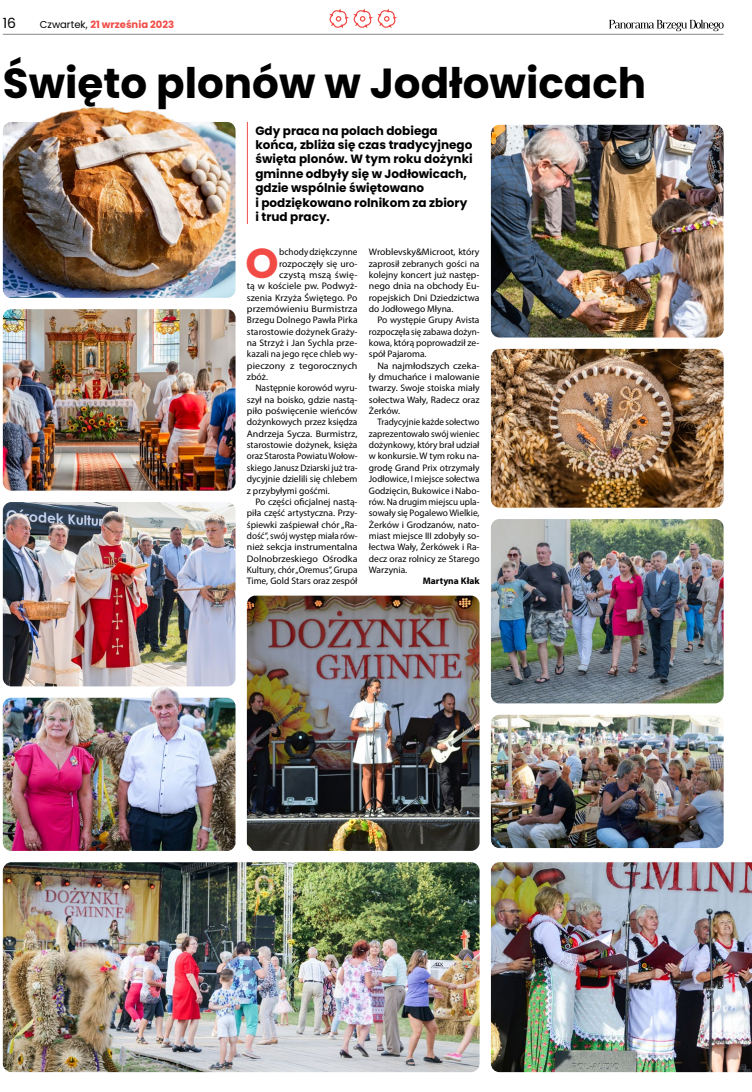
<style>
.page{position:relative;width:752px;height:1092px;background:#fff}
.page>*{position:absolute;margin:0;border:0;box-sizing:border-box;transform-origin:0 0}
.t1{font:700 42px "Poppins";color:#000}
.t2{font:700 41.8px "Poppins";color:#f24a45}
.t3{font:14px "Poppins";color:#000}
.t4{font:700 12px/14.4px "Poppins";color:#000}
.t5{font:700 10px "Poppins";color:#f24a45}
.t6{font:9.5px/11.3px "Myriad Pro";color:#000;text-align:justify}
.t7{font:9.5px/11.3px "Myriad Pro";color:#000;text-align:justify;scale:.95 1}
.t8{font:9.5px/11.3px "Myriad Pro";color:#000;text-align:justify;scale:1.05 1}
.t9{font:9.5px "Myriad Pro";color:#000;scale:.96 1}
.t10{font:9.5px "Myriad Pro";color:#000;scale:1.06 1}
.t11{font:9.5px "Myriad Pro";color:#000;scale:1.04 1}
.t12{font:700 9.5px "Myriad Pro";color:#000}
.s1{font-weight:400;color:#000}
</style>
<div class="page">
<svg style="left:609px;top:20px;width:114px;height:11px"></svg>
<hr style="left:3px;top:34px;width:720px;height:1px;background:#8c8986">
<svg style="left:329px;top:8px;width:68px;height:21px"></svg>
<hr style="left:247px;top:122px;width:1px;height:102px;background:#f24a45">
<img style="left:490px;top:125px;width:233px;height:212px">
<img style="left:3px;top:309px;width:232px;height:181px">
<img style="left:490px;top:862px;width:261px;height:209px">
<img style="left:3px;top:862px;width:476px;height:209px">
<img style="left:247px;top:595px;width:232px;height:255px">
<img style="left:3px;top:122px;width:232px;height:176px">
<img style="left:490px;top:349px;width:233px;height:158px">
<img style="left:490px;top:519px;width:233px;height:184px">
<img style="left:490px;top:714px;width:233px;height:134px">
<img style="left:20px;top:107px;width:181px;height:29px">
<img style="left:3px;top:502px;width:232px;height:184px">
<img style="left:3px;top:697px;width:232px;height:153px">
<img style="left:145px;top:680px;width:42px;height:31px">
<h3 class="t3" style="left:3px;top:15px;width:15px">16</h3>
<p class="t5" style="left:40px;top:19px;width:136px"><span class="s1">Czwartek,</span> 21 września 2023</p>
<h1 class="t1" style="left:3px;top:59px;width:644px">Święto plonów w Jodłowicach</h1>
<p class="t4" style="left:255px;top:123px;width:219px">Gdy praca na polach dobiega końca, zbliża się czas tradycyjnego święta plonów. W tym roku dożynki gminne odbyły się w Jodłowicach, gdzie wspólnie świętowano<br>i podziękowano rolnikom za zbiory i trud pracy.</p>
<h2 class="t2" style="left:245px;top:239px;width:35px">O</h2>
<p class="t9" style="left:279px;top:246px;width:83px">bchody dziękczynne</p>
<p class="t6" style="left:369px;top:246px;width:112px">Wroblevsky&amp;Microot, który zaprosił zebranych gości na kolejny koncert już następ&shy;nego dnia na obchody Eu&shy;ropejskich Dni Dziedzictwa do Jodłowego Młyna.</p>
<p class="t6" style="left:369px;top:314px;width:112px;text-indent:9px">Po występie Grupy Avista rozpoczęła się zabawa dożyn&shy;kowa, którą poprowadził ze&shy;spół Pajaroma.</p>
<p class="t8" style="left:369px;top:360px;width:107px;text-indent:9px">Na najmłodszych czeka&shy;ły dmuchańce i malowanie twarzy. Swoje stoiska miały sołectwa Wały, Radecz oraz Żerków.</p>
<p class="t7" style="left:369px;top:416px;width:118px;text-indent:9px">Tradycyjnie każde sołectwo zaprezentowało swój wieniec dożynkowy, który brał udział w konkursie. W tym roku na&shy;grodę Grand Prix otrzymały Jodłowice, I miejsce sołectwa Godzięcin, Bukowice i Nabo&shy;rów. Na drugim miejscu upla&shy;sowały się Pogalewo Wielkie, Żerków i Grodzanów, nato&shy;miast miejsce III zdobyły so&shy;łectwa Wały, Żerkówek i Ra&shy;decz oraz rolnicy ze Starego Warzynia.</p>
<p class="t12" style="left:422px;top:575px;width:58px">Martyna Kłak</p>
<p class="t6" style="left:279px;top:257px;width:80px">rozpoczęły się uro-</p>
<p class="t10" style="left:279px;top:269px;width:75px">czystą mszą świę-</p>
<p class="t6" style="left:247px;top:280px;width:112px">tą w kościele pw. Podwyż-</p>
<p class="t6" style="left:247px;top:291px;width:112px">szenia Krzyża Świętego. Po</p>
<p class="t10" style="left:247px;top:303px;width:106px">przemówieniu Burmistrza</p>
<p class="t6" style="left:247px;top:314px;width:112px">Brzegu Dolnego Pawła Pirka</p>
<p class="t6" style="left:247px;top:326px;width:112px">starostowie dożynek Graży-</p>
<p class="t6" style="left:247px;top:337px;width:112px">na Strzyż i Jan Sychla prze-</p>
<p class="t6" style="left:247px;top:348px;width:112px">kazali na jego ręce chleb wy-</p>
<p class="t10" style="left:247px;top:359px;width:106px">pieczony z tegorocznych</p>
<p class="t6" style="left:247px;top:371px;width:23px">zbóż.</p>
<p class="t6" style="left:255px;top:382px;width:104px">Następnie korowód wyru-</p>
<p class="t6" style="left:247px;top:394px;width:112px">szył na boisko, gdzie nastą-</p>
<p class="t8" style="left:247px;top:405px;width:107px">piło poświęcenie wieńców</p>
<p class="t6" style="left:247px;top:416px;width:112px">dożynkowych przez księdza</p>
<p class="t8" style="left:247px;top:428px;width:107px">Andrzeja Sycza. Burmistrz,</p>
<p class="t6" style="left:247px;top:439px;width:112px">starostowie dożynek, księża</p>
<p class="t7" style="left:247px;top:450px;width:118px">oraz Starosta Powiatu Wołow-</p>
<p class="t9" style="left:247px;top:462px;width:117px">skiego Janusz Dziarski już tra-</p>
<p class="t6" style="left:247px;top:473px;width:112px">dycyjnie dzielili się chlebem</p>
<p class="t6" style="left:247px;top:484px;width:84px">z przybyłymi gośćmi.</p>
<p class="t6" style="left:255px;top:496px;width:104px">Po części oficjalnej nastą-</p>
<p class="t6" style="left:247px;top:507px;width:112px">piła część artystyczna. Przy-</p>
<p class="t6" style="left:247px;top:518px;width:112px">śpiewki zaśpiewał chór „Ra-</p>
<p class="t9" style="left:247px;top:530px;width:117px">dość”, swój występ miała rów-</p>
<p class="t11" style="left:247px;top:541px;width:108px">nież sekcja instrumentalna</p>
<p class="t8" style="left:247px;top:552px;width:107px">Dolnobrzeskiego Ośrodka</p>
<p class="t9" style="left:247px;top:564px;width:117px">Kultury, chór „Oremus”, Grupa</p>
<p class="t6" style="left:247px;top:575px;width:112px">Time, Gold Stars oraz zespół</p>
</div>
